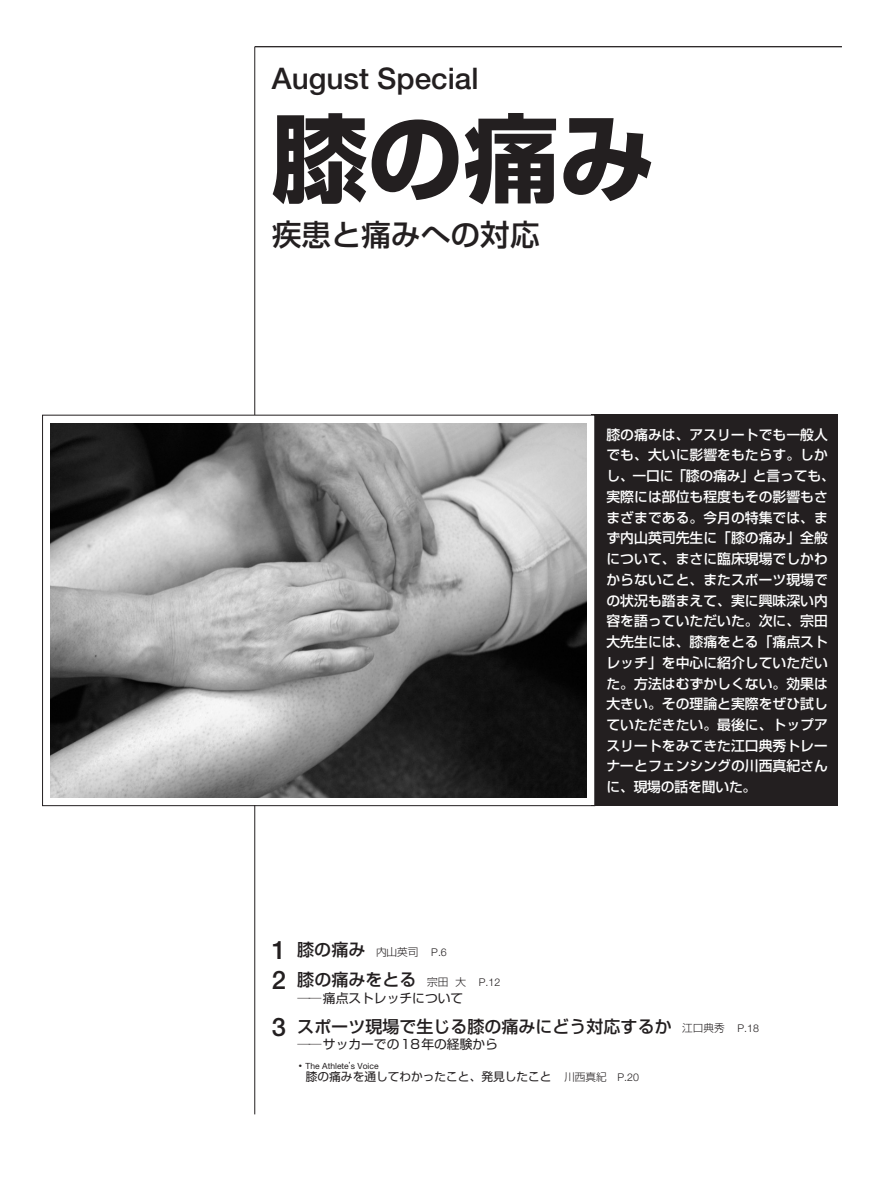
<style>
.page{position:relative;width:893px;height:1190px;background:#fff}
.page>*{position:absolute;margin:0;border:0;box-sizing:border-box;transform-origin:0 0}
.t1{font:700 95.7px "Shin Go";color:#231f20}
.t2{font:500 29.7px "Helvetica Neue";color:#231f20}
.t3{font:500 29.7px "Shin Go";color:#231f20}
.t4{font:500 16.95px/29.7px "Shin Go";color:#231f20}
.t5{font:500 13.8px/20.7px "Shin Go";color:#fff}
.t6{font:12.75px "Shin Go";color:#231f20}
.t7{font:11.7px "Shin Go";color:#231f20}
.t8{font:8.55px "Helvetica Neue";color:#231f20}
.s1{font-family:"Helvetica Neue";font-size:25.5px}
.s2{font-weight:300;font-size:10.65px}
.s3{font-family:"Helvetica Neue";font-weight:300;font-size:10.65px}
.s4{font-family:"Shin Go";font-weight:700}
.s5{font-family:"Shin Go"}
</style>
<div class="page">
<div style="left:591px;top:415px;width:246px;height:391px;background:#231f20"></div>
<hr style="left:255px;top:46px;width:587px;height:1px;background:#231f20">
<hr style="left:254px;top:47px;width:1px;height:1067px;background:#231f20">
<div style="left:43px;top:415px;width:551px;height:390px;background:#fff"></div>
<img style="left:51px;top:423px;width:535px;height:374px">
<h2 class="t2" style="left:272px;top:68px;width:208px">August Special</h2>
<h1 class="t1" style="left:272px;top:123px;width:384px">膝の痛み</h1>
<h2 class="t3" style="left:272px;top:223px;width:269px">疾患と痛みへの対応</h2>
<p class="t5" style="left:606px;top:425px;width:230px">膝の痛みは、アスリートでも一般人でも、大いに影響をもたらす。しかし、一口に「膝の痛み」と言っても、実際には部位も程度もその影響もさまざまである。今月の特集では、まず内山英司先生に「膝の痛み」全般について、まさに臨床現場でしかわからないこと、またスポーツ現場での状況も踏まえて、実に興味深い内容を語っていただいた。次に、宗田大先生には、膝痛をとる「痛点ストレッチ」を中心に紹介していただいた。方法はむずかしくない。効果は大きい。その理論と実際をぜひ試していただきたい。最後に、トップアスリートをみてきた江口典秀トレーナーとフェンシングの川西真紀さんに、現場の話を聞いた。</p>
<p class="t4" style="left:272px;top:937px;width:230px"><span class="s1">1</span> 膝の痛み <span class="s2">内山英司</span> <span class="s3">P.6<br></span><span class="s1">2</span> 膝の痛みをとる <span class="s2">宗田 大</span> <span class="s3">P.12</span></p>
<p class="t6" style="left:297px;top:993px;width:167px">──痛点ストレッチについて</p>
<p class="t4" style="left:272px;top:1013px;width:488px"><span class="s1">3</span> スポーツ現場で生じる膝の痛みにどう対応するか <span class="s2">江口典秀</span> <span class="s3">P.18</span></p>
<p class="t6" style="left:297px;top:1039px;width:202px">──サッカーでの18年の経験から</p>
<p class="t8" style="left:296px;top:1062px;width:84px"><span class="s4">・</span>The Athlete<span class="s5">’</span>s Voice</p>
<p class="t7" style="left:306px;top:1072px;width:334px">膝の痛みを通してわかったこと、発見したこと <span class="s2">川西真紀</span> <span class="s3">P.20</span></p>
</div>
